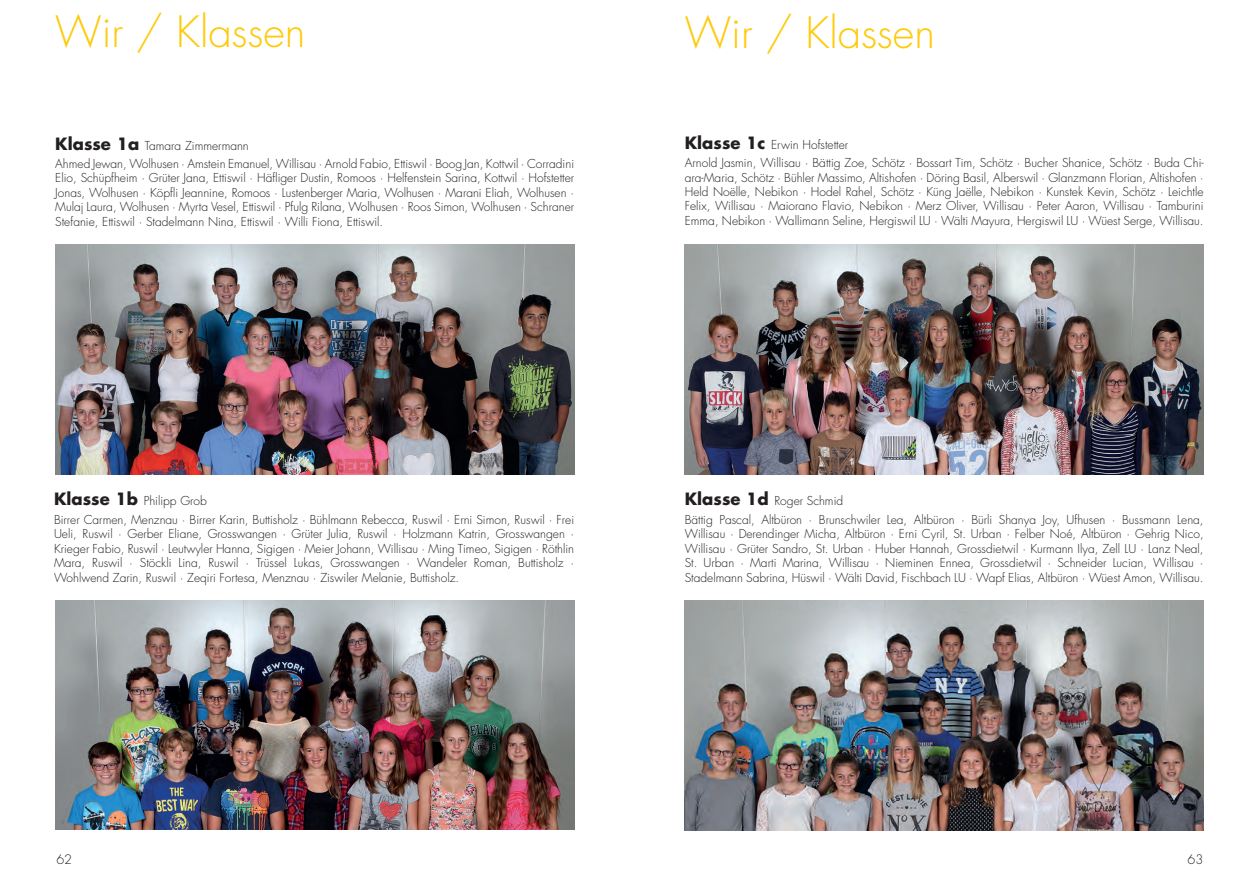
<style>
.page{position:relative;width:1259px;height:893px;background:#fff}
.page>*{position:absolute;margin:0;border:0;box-sizing:border-box;transform-origin:0 0}
.t1{font:300 42px "Futura Luzern";color:#feca0a}
.t2{font:300 12.75px "Futura Luzern";color:#231f20}
.t3{font:300 12px/14.4px "Futura Luzern";color:#231f20}
.s1{font-weight:700;font-size:16.5px}
</style>
<div class="page">
<img style="left:55px;top:245px;width:519px;height:229px">
<img style="left:55px;top:601px;width:519px;height:229px">
<img style="left:685px;top:244px;width:518px;height:230px">
<img style="left:685px;top:611px;width:518px;height:219px">
<img style="left:685px;top:601px;width:518px;height:10px">
<p class="t1" style="left:55px;top:6px;width:252px">Wir / Klassen</p>
<p class="t1" style="left:685px;top:7px;width:252px">Wir / Klassen</p>
<p class="t3" style="left:55px;top:138px;width:195px"><span class="s1">Klasse 1a</span> Tamara Zimmermann</p>
<p class="t3" style="left:55px;top:157px;width:520px">Ahmed Jewan, Wolhusen · Amstein Emanuel, Willisau · Arnold Fabio, Ettiswil · Boog Jan, Kottwil · Corradini</p>
<p class="t3" style="left:55px;top:171px;width:520px">Elio, Schüpfheim · Grüter Jana, Ettiswil · Häfliger Dustin, Romoos · Helfenstein Sarina, Kottwil · Hofstetter</p>
<p class="t3" style="left:55px;top:186px;width:520px;text-align:justify">Jonas, Wolhusen · Köpfli Jeannine, Romoos · Lustenberger Maria, Wolhusen · Marani Eliah, Wolhusen · Mulaj Laura, Wolhusen · Myrta Vesel, Ettiswil · Pfulg Rilana, Wolhusen · Roos Simon, Wolhusen · Schraner Stefanie, Ettiswil · Stadelmann Nina, Ettiswil · Willi Fiona, Ettiswil.</p>
<p class="t3" style="left:54px;top:494px;width:154px"><span class="s1">Klasse 1b</span> Philipp Grob</p>
<p class="t3" style="left:54px;top:513px;width:522px">Birrer Carmen, Menznau · Birrer Karin, Buttisholz · Bühlmann Rebecca, Ruswil · Erni Simon, Ruswil · Frei<br>Ueli, Ruswil · Gerber Eliane, Grosswangen · Grüter Julia, Ruswil · Holzmann Katrin, Grosswangen ·</p>
<p class="t3" style="left:54px;top:542px;width:522px">Krieger Fabio, Ruswil · Leutwyler Hanna, Sigigen · Meier Johann, Willisau · Ming Timeo, Sigigen · Röthlin</p>
<p class="t3" style="left:54px;top:556px;width:522px">Mara, Ruswil · Stöckli Lina, Ruswil · Trüssel Lukas, Grosswangen · Wandeler Roman, Buttisholz ·</p>
<p class="t3" style="left:54px;top:570px;width:407px">Wohlwend Zarin, Ruswil · Zeqiri Fortesa, Menznau · Ziswiler Melanie, Buttisholz.</p>
<p class="t3" style="left:685px;top:137px;width:165px"><span class="s1">Klasse 1c</span> Erwin Hofstetter</p>
<p class="t3" style="left:685px;top:156px;width:520px">Arnold Jasmin, Willisau · Bättig Zoe, Schötz · Bossart Tim, Schötz · Bucher Shanice, Schötz · Buda Chi&shy;ara-Maria, Schötz · Bühler Massimo, Altishofen · Döring Basil, Alberswil · Glanzmann Florian, Altishofen ·</p>
<p class="t3" style="left:685px;top:185px;width:520px">Held Noëlle, Nebikon · Hodel Rahel, Schötz · Küng Jaëlle, Nebikon · Kunstek Kevin, Schötz · Leichtle<br>Felix, Willisau · Maiorano Flavio, Nebikon · Merz Oliver, Willisau · Peter Aaron, Willisau · Tamburini</p>
<p class="t3" style="left:685px;top:214px;width:520px">Emma, Nebikon · Wallimann Seline, Hergiswil LU · Wälti Mayura, Hergiswil LU · Wüest Serge, Willisau.</p>
<p class="t3" style="left:685px;top:494px;width:160px"><span class="s1">Klasse 1d</span> Roger Schmid</p>
<p class="t3" style="left:685px;top:513px;width:520px">Bättig Pascal, Altbüron · Brunschwiler Lea, Altbüron · Bürli Shanya Joy, Ufhusen · Bussmann Lena,</p>
<p class="t3" style="left:685px;top:527px;width:520px">Willisau · Derendinger Micha, Altbüron · Erni Cyril, St. Urban · Felber Noé, Altbüron · Gehrig Nico,<br>Willisau · Grüter Sandro, St. Urban · Huber Hannah, Grossdietwil · Kurmann Ilya, Zell LU · Lanz Neal,</p>
<p class="t3" style="left:685px;top:556px;width:520px">St. Urban · Marti Marina, Willisau · Nieminen Ennea, Grossdietwil · Schneider Lucian, Willisau ·</p>
<p class="t3" style="left:685px;top:570px;width:520px">Stadelmann Sabrina, Hüswil · Wälti David, Fischbach LU · Wapf Elias, Altbüron · Wüest Amon, Willisau.</p>
<p class="t2" style="left:56px;top:851px;width:17px">62</p>
<p class="t2" style="left:1187px;top:851px;width:17px">63</p>
</div>
